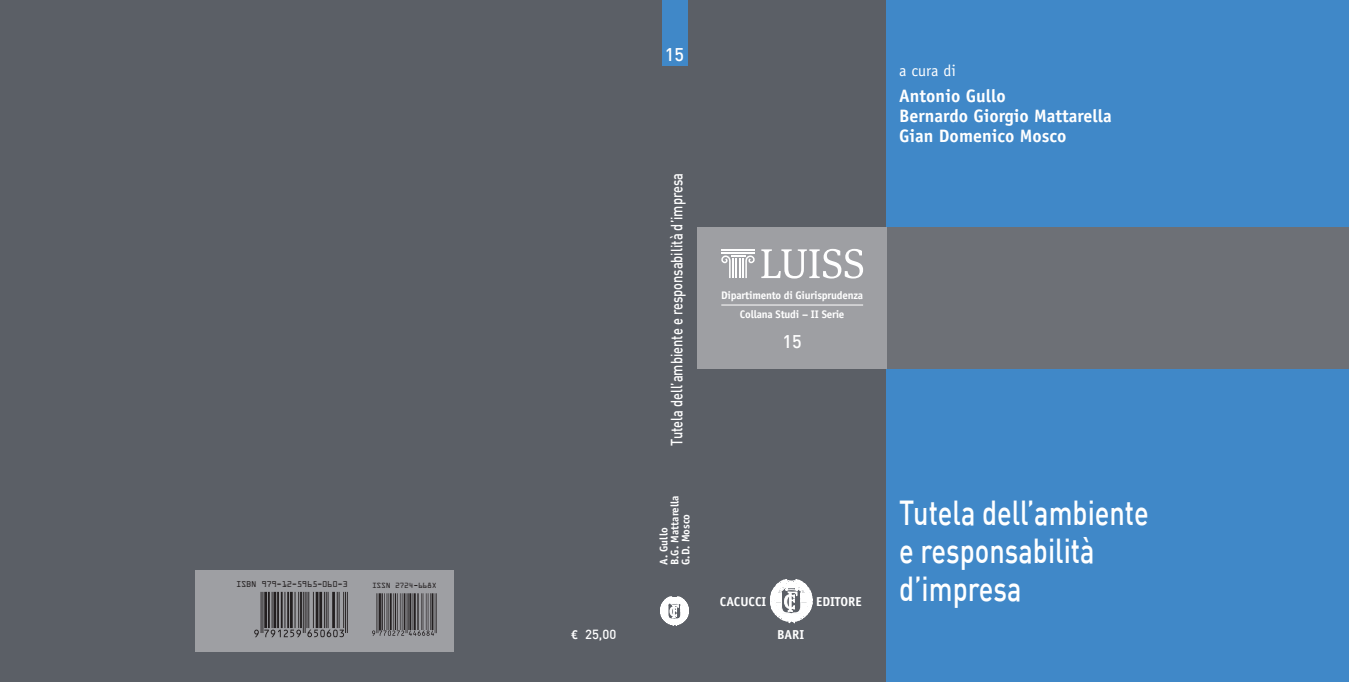
<style>
.page{position:relative;width:1349px;height:682px;background:#fff}
.page>*{position:absolute;margin:0;border:0;box-sizing:border-box;transform-origin:0 0}
.t1{font:500 34px/38px "DIN";color:#fff;scale:.8 1}
.t2{font:700 18px/20px "Officina Sans Std";color:#fff}
.t3{font:500 18px "DIN";color:#fff}
.t4{font:500 16px "DIN";color:#fff;scale:.8 1}
.t5{font:16px "Officina Sans Std";color:#fff}
.t6{font:700 13px "Officina Sans Std";color:#fff}
.t7{font:500 13px "DIN";color:#fff}
.t8{font:700 11px/18.9px "Officina Sans Std";letter-spacing:-.02em;color:#fff;text-align:center}
.t9{font:700 11px/11px "Officina Sans Std";color:#fff}
.t10{font:9px "OCRA Extended";letter-spacing:-.03em;color:#231f20}
.t11{font:8px "OCRA Extended";letter-spacing:-.03em;color:#231f20}
.s1{font-family:"Officina Sans Std";font-weight:700}
</style>
<div class="page">
<div style="left:0;top:0;width:1347px;height:682px;background:#5b5f66"></div>
<div style="left:885px;top:0;width:463px;height:682px;background:#4088c8"></div>
<svg style="left:770px;top:579px;width:42px;height:44px"></svg>
<div style="left:697px;top:228px;width:190px;height:141px;background:#9e9fa3"></div>
<div style="left:887px;top:228px;width:461px;height:141px;background:#6d7076"></div>
<svg style="left:761px;top:249px;width:102px;height:30px"></svg>
<hr style="left:721px;top:249px;width:33px;height:2px;background:#fff">
<hr style="left:721px;top:252px;width:33px;height:2px;background:#fff">
<svg style="left:721px;top:255px;width:33px;height:23px"></svg>
<hr style="left:721px;top:305px;width:142px;height:1px;background:#fff">
<svg style="left:660px;top:597px;width:28px;height:29px"></svg>
<div style="left:661px;top:0;width:26px;height:66px;background:#4088c8"></div>
<div style="left:195px;top:570px;width:258px;height:81px;background:#9e9fa3"></div>
<hr style="left:436px;top:593px;width:1px;height:40px;background:#231f20">
<hr style="left:434px;top:593px;width:1px;height:40px;background:#231f20">
<hr style="left:431px;top:593px;width:2px;height:37px;background:#231f20">
<hr style="left:430px;top:593px;width:1px;height:37px;background:#231f20">
<hr style="left:427px;top:593px;width:1px;height:37px;background:#231f20">
<hr style="left:426px;top:593px;width:1px;height:37px;background:#231f20">
<hr style="left:422px;top:593px;width:1px;height:37px;background:#231f20">
<hr style="left:421px;top:593px;width:1px;height:37px;background:#231f20">
<hr style="left:418px;top:593px;width:1px;height:37px;background:#231f20">
<hr style="left:417px;top:593px;width:1px;height:37px;background:#231f20">
<hr style="left:414px;top:593px;width:1px;height:37px;background:#231f20">
<hr style="left:412px;top:593px;width:1px;height:37px;background:#231f20">
<hr style="left:409px;top:593px;width:2px;height:37px;background:#231f20">
<hr style="left:408px;top:593px;width:1px;height:37px;background:#231f20">
<hr style="left:407px;top:593px;width:1px;height:40px;background:#231f20">
<hr style="left:405px;top:593px;width:1px;height:40px;background:#231f20">
<hr style="left:403px;top:593px;width:2px;height:37px;background:#231f20">
<hr style="left:402px;top:593px;width:1px;height:37px;background:#231f20">
<hr style="left:400px;top:593px;width:1px;height:37px;background:#231f20">
<hr style="left:397px;top:593px;width:1px;height:37px;background:#231f20">
<hr style="left:395px;top:593px;width:1px;height:37px;background:#231f20">
<hr style="left:393px;top:593px;width:1px;height:37px;background:#231f20">
<hr style="left:390px;top:593px;width:1px;height:37px;background:#231f20">
<hr style="left:388px;top:593px;width:1px;height:37px;background:#231f20">
<hr style="left:386px;top:593px;width:1px;height:37px;background:#231f20">
<hr style="left:384px;top:593px;width:1px;height:37px;background:#231f20">
<hr style="left:381px;top:593px;width:2px;height:37px;background:#231f20">
<hr style="left:379px;top:593px;width:2px;height:37px;background:#231f20">
<hr style="left:377px;top:593px;width:1px;height:40px;background:#231f20">
<hr style="left:376px;top:593px;width:1px;height:40px;background:#231f20">
<svg style="left:372px;top:630px;width:62px;height:6px"></svg>
<hr style="left:347px;top:592px;width:1px;height:41px;background:#231f20">
<hr style="left:345px;top:592px;width:1px;height:41px;background:#231f20">
<hr style="left:343px;top:592px;width:1px;height:36px;background:#231f20">
<hr style="left:338px;top:592px;width:1px;height:36px;background:#231f20">
<hr style="left:337px;top:592px;width:1px;height:36px;background:#231f20">
<hr style="left:332px;top:592px;width:3px;height:36px;background:#231f20">
<hr style="left:327px;top:592px;width:1px;height:36px;background:#231f20">
<hr style="left:326px;top:592px;width:1px;height:36px;background:#231f20">
<hr style="left:324px;top:592px;width:1px;height:36px;background:#231f20">
<hr style="left:319px;top:592px;width:3px;height:36px;background:#231f20">
<hr style="left:315px;top:592px;width:3px;height:36px;background:#231f20">
<hr style="left:313px;top:592px;width:1px;height:36px;background:#231f20">
<hr style="left:308px;top:592px;width:1px;height:36px;background:#231f20">
<hr style="left:306px;top:592px;width:1px;height:36px;background:#231f20">
<hr style="left:304px;top:592px;width:1px;height:41px;background:#231f20">
<hr style="left:303px;top:592px;width:1px;height:41px;background:#231f20">
<hr style="left:300px;top:592px;width:2px;height:36px;background:#231f20">
<hr style="left:298px;top:592px;width:1px;height:36px;background:#231f20">
<hr style="left:294px;top:592px;width:1px;height:36px;background:#231f20">
<hr style="left:290px;top:592px;width:3px;height:36px;background:#231f20">
<hr style="left:287px;top:592px;width:2px;height:36px;background:#231f20">
<hr style="left:284px;top:592px;width:1px;height:36px;background:#231f20">
<hr style="left:281px;top:592px;width:1px;height:36px;background:#231f20">
<hr style="left:277px;top:592px;width:2px;height:36px;background:#231f20">
<hr style="left:273px;top:592px;width:3px;height:36px;background:#231f20">
<hr style="left:271px;top:592px;width:1px;height:36px;background:#231f20">
<hr style="left:268px;top:592px;width:2px;height:36px;background:#231f20">
<hr style="left:264px;top:592px;width:3px;height:36px;background:#231f20">
<hr style="left:262px;top:592px;width:1px;height:41px;background:#231f20">
<hr style="left:260px;top:592px;width:1px;height:41px;background:#231f20">
<svg style="left:254px;top:630px;width:90px;height:7px"></svg>
<p class="t10" style="left:236px;top:579px;width:113px">ISBN 979-12-5965-060-3</p>
<p class="t11" style="left:372px;top:581px;width:66px">ISSN 2724-668X</p>
<p class="t7" style="left:570px;top:626px;width:47px"><span class="s1">€</span> 25,00</p>
<p class="t3" style="left:664px;top:43px;width:21px">15</p>
<p class="t4" style="left:666px;top:446px;width:343px;rotate:-90deg">Tutela dell’ambiente e responsabilità d’impresa</p>
<p class="t9" style="left:658px;top:565px;width:71px;rotate:-90deg">A. Gullo<br>B.G. Mattarella<br>G.D. Mosco</p>
<p class="t8" style="left:721px;top:286px;width:143px">Dipartimento di Giurisprudenza<br>Collana Studi – II Serie</p>
<p class="t3" style="left:782px;top:330px;width:21px">15</p>
<p class="t6" style="left:719px;top:593px;width:48px">CACUCCI</p>
<p class="t6" style="left:816px;top:593px;width:47px">EDITORE</p>
<p class="t6" style="left:777px;top:626px;width:28px">BARI</p>
<p class="t5" style="left:899px;top:62px;width:58px">a cura di</p>
<p class="t2" style="left:899px;top:86px;width:214px">Antonio Gullo<br>Bernardo Giorgio Mattarella<br>Gian Domenico Mosco</p>
<h1 class="t1" style="left:899px;top:492px;width:313px">Tutela dell’ambiente e responsabilità d’impresa</h1>
</div>
